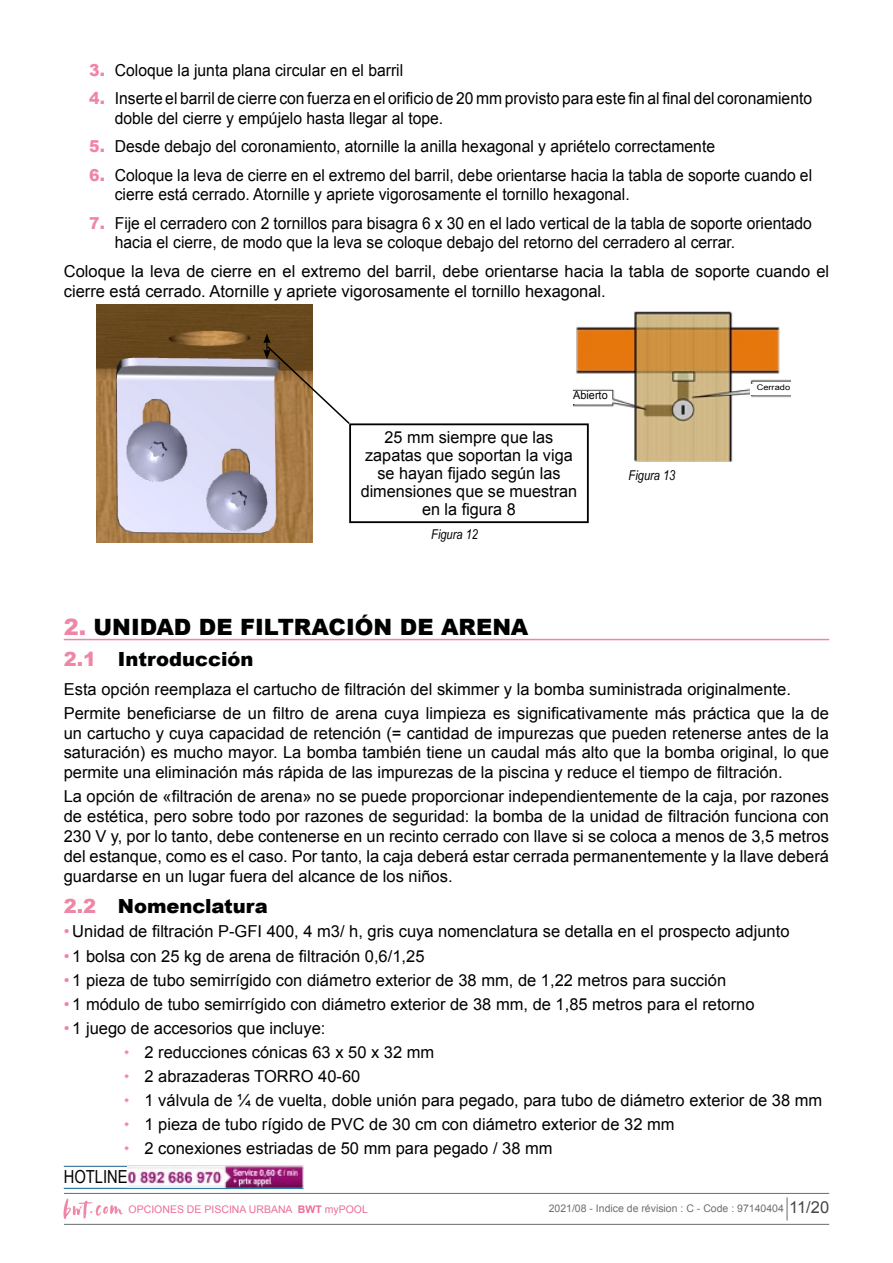
<style>
.page{position:relative;width:893px;height:1263px;background:#fff}
.page>*{position:absolute;margin:0;border:0;box-sizing:border-box;transform-origin:0 0}
.t1{font:900 22.5px "Arial";color:#000}
.t2{font:900 19.5px "Arial";color:#000}
.t3{font:18px "Arial Narrow";color:#000}
.t4{font:16.5px/19.8px "Arial";color:#000}
.t5{font:16.5px/19.8px "Arial";color:#000;scale:.95 1}
.t6{font:italic 13.5px "Arial Narrow";color:#000}
.t7{font:11.1px "Arial";color:#000}
.t8{font:10.5px "Arial";color:#706f6f}
.t9{font:10.5px "Arial";color:#ed6d96}
.t10{font:7.8px "Arial";color:#000;scale:1.19 1}
.s1{font-weight:900;color:#f086a6}
.s2{color:#f086a6}
.s3{font-weight:700}
.s4{font-size:16.5px;color:#474746}
</style>
<div class="page">
<hr style="left:64px;top:1193px;width:765px;height:1px;background:#676c6e">
<svg style="left:787px;top:1197px;width:1px;height:23px"></svg>
<svg style="left:63px;top:1199px;width:60px;height:20px"></svg>
<hr style="left:64px;top:1224px;width:765px;height:1px;background:#676c6e">
<hr style="left:64px;top:1166px;width:239px;height:1px;background:#1c5e94">
<hr style="left:64px;top:1188px;width:239px;height:1px;background:#005e90">
<img style="left:128px;top:1167px;width:175px;height:20px">
<hr style="left:64px;top:639px;width:765px;height:1px;background:#f086a6">
<img style="left:574px;top:312px;width:217px;height:149px">
<img style="left:96px;top:304px;width:217px;height:239px">
<svg style="left:263px;top:333px;width:87px;height:93px"></svg>
<div style="left:349px;top:423px;width:240px;height:100px;border:2px solid #000"></div>
<div style="left:568px;top:391px;width:44px;height:12px;background:#fff"></div>
<div style="left:750px;top:384px;width:47px;height:11px;background:#fff"></div>
<p class="t5" style="left:89px;top:60px;width:332px"><span class="s1">3.</span> Coloque la junta plana circular en el barril</p>
<p class="t5" style="left:115px;top:89px;width:736px;text-indent:-25px"><span class="s1">4.</span> Inserte el barril de cierre con fuerza en el orificio de 20 mm provisto para este fin al final del coronamiento doble del cierre y empújelo hasta llegar al tope.</p>
<p class="t5" style="left:89px;top:137px;width:660px"><span class="s1">5.</span> Desde debajo del coronamiento, atornille la anilla hexagonal y apriételo correctamente</p>
<p class="t5" style="left:115px;top:165px;width:736px;text-indent:-26px"><span class="s1">6.</span> Coloque la leva de cierre en el extremo del barril, debe orientarse hacia la tabla de soporte cuando el cierre está cerrado. Atornille y apriete vigorosamente el tornillo hexagonal.</p>
<p class="t5" style="left:115px;top:213px;width:735px;text-indent:-26px"><span class="s1">7.</span> Fije el cerradero con 2 tornillos para bisagra 6 x 30 en el lado vertical de la tabla de soporte orientado hacia el cierre, de modo que la leva se coloque debajo del retorno del cerradero al cerrar.</p>
<p class="t4" style="left:64px;top:261px;width:767px">Coloque la leva de cierre en el extremo del barril, debe orientarse hacia la tabla de soporte cuando el cierre está cerrado. Atornille y apriete vigorosamente el tornillo hexagonal.</p>
<p class="t7" style="left:573px;top:388px;width:36px">Abierto</p>
<p class="t4" style="left:361px;top:429px;width:218px;line-height:18px;text-align:center">25 mm siempre que las zapatas que soportan la viga se hayan fijado según las dimensiones que se muestran en la figura 8</p>
<p class="t6" style="left:431px;top:525px;width:48px">Figura 12</p>
<p class="t6" style="left:629px;top:466px;width:48px">Figura 13</p>
<p class="t10" style="left:757px;top:382px;width:30px">Cerrado</p>
<h1 class="t1" style="left:64px;top:610px;width:466px"><span class="s2">2.</span> UNIDAD DE FILTRACIÓN DE ARENA</h1>
<p class="t2" style="left:64px;top:645px;width:191px"><span class="s2">2.1</span> Introducción</p>
<p class="t4" style="left:64px;top:677px;width:767px;line-height:24px">Esta opción reemplaza el cartucho de filtración del skimmer y la bomba suministrada originalmente.<br>Permite beneficiarse de un filtro de arena cuya limpieza es significativamente más práctica que la de</p>
<p class="t4" style="left:64px;top:723px;width:767px;text-align:justify">un cartucho y cuya capacidad de retención (= cantidad de impurezas que pueden retenerse antes de la saturación) es mucho mayor. La bomba también tiene un caudal más alto que la bomba original, lo que permite una eliminación más rápida de las impurezas de la piscina y reduce el tiempo de filtración.</p>
<p class="t4" style="left:64px;top:787px;width:767px;text-align:justify">La opción de «filtración de arena» no se puede proporcionar independientemente de la caja, por razones de estética, pero sobre todo por razones de seguridad: la bomba de la unidad de filtración funciona con 230 V y, por lo tanto, debe contenerse en un recinto cerrado con llave si se coloca a menos de 3,5 metros del estanque, como es el caso. Por tanto, la caja deberá estar cerrada permanentemente y la llave deberá guardarse en un lugar fuera del alcance de los niños.</p>
<p class="t2" style="left:64px;top:892px;width:206px"><span class="s2">2.2</span> Nomenclatura</p>
<p class="t4" style="left:64px;top:922px;width:727px"><span class="s2">•</span> Unidad de filtración P-GFI 400, 4 m3/ h, gris cuya nomenclatura se detalla en el prospecto adjunto</p>
<p class="t4" style="left:64px;top:946px;width:362px"><span class="s2">•</span> 1 bolsa con 25 kg de arena de filtración 0,6/1,25</p>
<p class="t4" style="left:64px;top:970px;width:664px"><span class="s2">•</span> 1 pieza de tubo semirrígido con diámetro exterior de 38 mm, de 1,22 metros para succión</p>
<p class="t4" style="left:64px;top:994px;width:692px"><span class="s2">•</span> 1 módulo de tubo semirrígido con diámetro exterior de 38 mm, de 1,85 metros para el retorno</p>
<p class="t4" style="left:144px;top:1016px;width:679px;line-height:24px;text-indent:-81px"><span class="s2">•</span> 1 juego de accesorios que incluye:<br>2 reducciones cónicas 63 x 50 x 32 mm<br>2 abrazaderas TORRO 40-60<br>1 válvula de ¼ de vuelta, doble unión para pegado, para tubo de diámetro exterior de 38 mm 1 pieza de tubo rígido de PVC de 30 cm con diámetro exterior de 32 mm<br>2 conexiones estriadas de 50 mm para pegado / 38 mm</p>
<p class="t3" style="left:64px;top:1163px;width:65px">HOTLINE</p>
<p class="t9" style="left:129px;top:1202px;width:241px">OPCIONES DE PISCINA URBANA <span class="s3">BWT</span> myPOOL</p>
<p class="t8" style="left:549px;top:1201px;width:282px">2021/08 - Indice de révision : C - Code : 97140404 <span class="s4">11/20</span></p>
</div>
